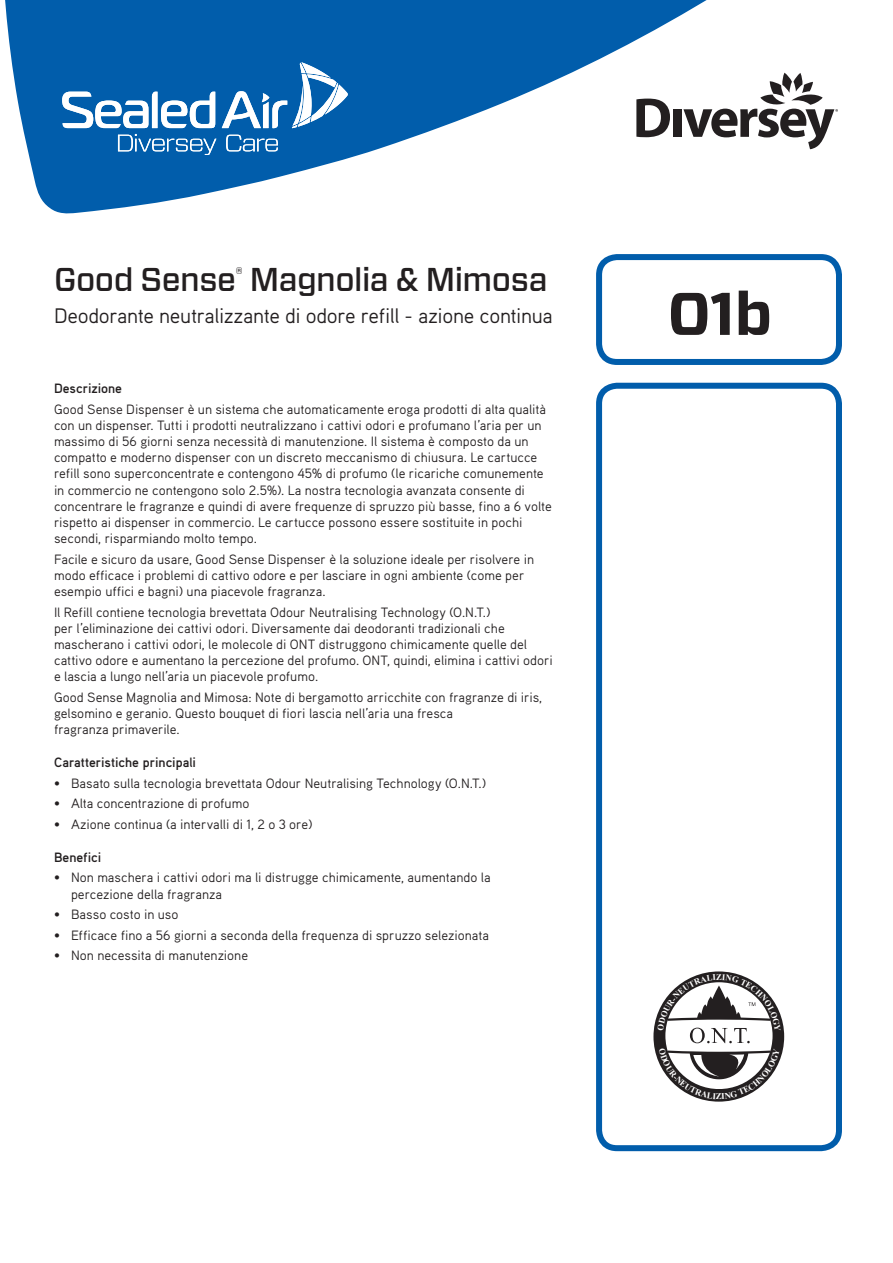
<style>
.page{position:relative;width:893px;height:1263px;background:#fff}
.page>*{position:absolute;margin:0;border:0;box-sizing:border-box;transform-origin:0 0}
.Code_Number{font:700 60px "Forza";color:#231f20}
.Main_head{font:500 33px "Forza";letter-spacing:-.015em;color:#231f20}
.Mainhead_descriptor{font:21px "Aaux Pro OT";letter-spacing:-.015em;color:#231f20}
.Maintext{font:13.5px/16.2px "Aaux Pro OT";color:#231f20}
.Subheads{font:700 13.5px "Aaux Pro OT";letter-spacing:-.005em;color:#231f20}
.t1{font:700 8.7px "Times New Roman";color:#fff}
.t2{font:700 8.55px "Times New Roman";color:#fff}
</style>
<div class="page">
<svg style="left:5px;top:0;width:806px;height:214px;fill:#015dab"></svg>
<div style="left:596px;top:254px;width:246px;height:111px;border:6px solid #015dab;border-radius:18px"></div>
<div style="left:596px;top:383px;width:246px;height:768px;border:6px solid #015dab;border-radius:18px"></div>
<svg style="left:636px;top:99px;width:34px;height:38px"></svg>
<div style="left:673px;top:109px;width:9px;height:28px;background:#231f20"></div>
<svg style="left:683px;top:73px;width:155px;height:76px"></svg>
<svg style="left:62px;top:92px;width:153px;height:36px"></svg>
<svg style="left:222px;top:62px;width:126px;height:66px"></svg>
<svg style="left:118px;top:134px;width:98px;height:21px"></svg>
<svg style="left:226px;top:135px;width:52px;height:16px"></svg>
<svg style="left:657px;top:974px;width:124px;height:125px"></svg>
<p class="Main_head" style="left:54px;top:257px;width:495px">Good Sense<sup>®</sup> Magnolia &amp; Mimosa</p>
<p class="Mainhead_descriptor" style="left:54px;top:303px;width:500px">Deodorante neutralizzante di odore refill - azione continua</p>
<p class="Subheads" style="left:54px;top:380px;width:70px">Descrizione</p>
<p class="Maintext" style="left:54px;top:400px;width:499px">Good Sense Dispenser è un sistema che automaticamente eroga prodotti di alta qualità con un dispenser. Tutti i prodotti neutralizzano i cattivi odori e profumano l’aria per un massimo di 56 giorni senza necessità di manutenzione. Il sistema è composto da un compatto e moderno dispenser con un discreto meccanismo di chiusura. Le cartucce refill sono superconcentrate e contengono 45% di profumo (le ricariche comunemente in commercio ne contengono solo 2.5%). La nostra tecnologia avanzata consente di concentrare le fragranze e quindi di avere frequenze di spruzzo più basse, fino a 6 volte rispetto ai dispenser in commercio. Le cartucce possono essere sostituite in pochi secondi, risparmiando molto tempo.</p>
<p class="Maintext" style="left:54px;top:550px;width:482px">Facile e sicuro da usare, Good Sense Dispenser è la soluzione ideale per risolvere in modo efficace i problemi di cattivo odore e per lasciare in ogni ambiente (come per esempio uffici e bagni) una piacevole fragranza.</p>
<p class="Maintext" style="left:54px;top:603px;width:500px">Il Refill contiene tecnologia brevettata Odour Neutralising Technology (O.N.T.)<br>per l’eliminazione dei cattivi odori. Diversamente dai deodoranti tradizionali che mascherano i cattivi odori, le molecole di ONT distruggono chimicamente quelle del cattivo odore e aumentano la percezione del profumo. ONT, quindi, elimina i cattivi odori e lascia a lungo nell’aria un piacevole profumo.</p>
<p class="Maintext" style="left:54px;top:689px;width:490px">Good Sense Magnolia and Mimosa: Note di bergamotto arricchite con fragranze di iris, gelsomino e geranio. Questo bouquet di fiori lascia nell’aria una fresca<br>fragranza primaverile.</p>
<p class="Subheads" style="left:54px;top:754px;width:144px">Caratteristiche principali</p>
<p class="Maintext" style="left:54px;top:775px;width:434px">• Basato sulla tecnologia brevettata Odour Neutralising Technology (O.N.T.)</p>
<p class="Maintext" style="left:54px;top:795px;width:197px">• Alta concentrazione di profumo</p>
<p class="Maintext" style="left:54px;top:816px;width:260px">• Azione continua (a intervalli di 1, 2 o 3 ore)</p>
<p class="Subheads" style="left:54px;top:849px;width:49px">Benefici</p>
<p class="Maintext" style="left:71px;top:869px;width:421px;text-indent:-17px">• Non maschera i cattivi odori ma li distrugge chimicamente, aumentando la percezione della fragranza</p>
<p class="Maintext" style="left:54px;top:906px;width:126px">• Basso costo in uso</p>
<p class="Maintext" style="left:54px;top:926px;width:436px">• Efficace fino a 56 giorni a seconda della frequenza di spruzzo selezionata</p>
<p class="Maintext" style="left:54px;top:947px;width:196px">• Non necessita di manutenzione</p>
<p class="Code_Number" style="left:668px;top:274px;width:106px">O1b</p>
<p class="t2" style="left:716px;top:971px;width:7px">Z</p>
<p class="t1" style="left:716px;top:1090px;width:7px">Z</p>
</div>
